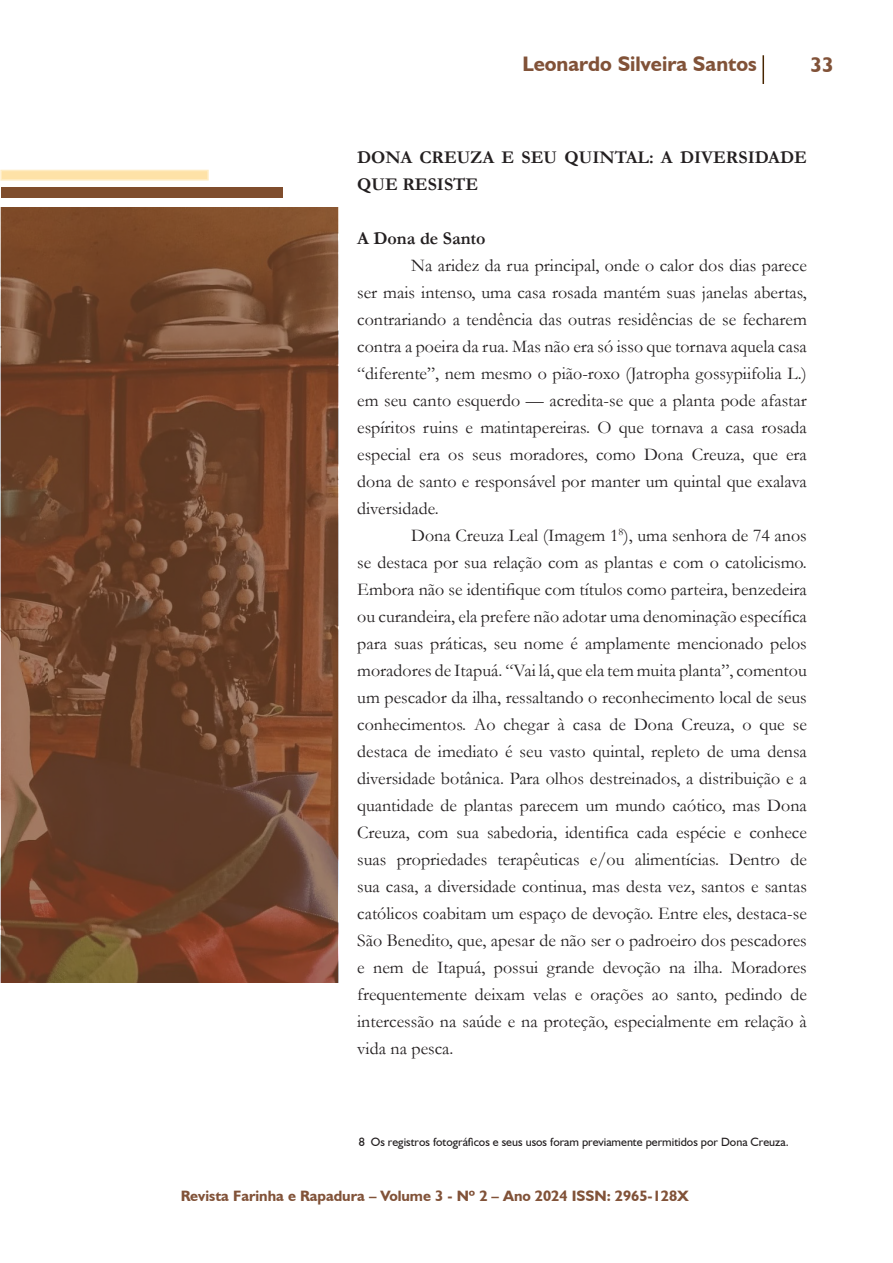
<style>
.page{position:relative;width:893px;height:1263px;background:#fff}
.page>*{position:absolute;margin:0;border:0;box-sizing:border-box;transform-origin:0 0}
.t1{font:700 21px "Humanist 521 BT";color:#815238}
.t2{font:18px/27px "Garamond";color:#231f20;text-align:justify}
.t3{font:700 18px/27px "Garamond";color:#231f20}
.t4{font:700 15px "Humanist 521 BT";color:#815238}
.Rodapé_Roque{font:12px "Humanist 521 BT";color:#231f20}
</style>
<div class="page">
<hr style="left:762px;top:55px;width:2px;height:29px;background:#472500">
<div style="left:1px;top:187px;width:282px;height:11px;background:#7f4d2d"></div>
<svg style="left:0;top:169px;width:209px;height:12px;background:#fee7b6"></svg>
<img style="left:0;top:207px;width:338px;height:775px">
<p class="t1" style="left:522px;top:51px;width:236px">Leonardo Silveira Santos</p>
<p class="t1" style="left:810px;top:52px;width:24px">33</p>
<p class="t3" style="left:357px;top:144px;width:451px">DONA CREUZA E SEU QUINTAL: A DIVERSIDADE<br>QUE RESISTE</p>
<p class="t3" style="left:357px;top:225px;width:130px">A Dona de Santo</p>
<p class="t2" style="left:357px;top:251px;width:451px;text-indent:54px">Na aridez da rua principal, onde o calor dos dias parece ser mais intenso, uma casa rosada mantém suas janelas abertas, contrariando a tendência das outras residências de se fecharem contra a poeira da rua. Mas não era só isso que tornava aquela casa “diferente”, nem mesmo o pião-roxo (Jatropha gossypiifolia L.) em seu canto esquerdo — acredita-se que a planta pode afastar espíritos ruins e matintapereiras. O que tornava a casa rosada especial era os seus moradores, como Dona Creuza, que era dona de santo e responsável por manter um quintal que exalava diversidade.</p>
<p class="t2" style="left:357px;top:521px;width:451px;text-indent:54px">Dona Creuza Leal (Imagem 1<sup>8</sup>), uma senhora de 74 anos se destaca por sua relação com as plantas e com o catolicismo.<br>Embora não se identifique com títulos como parteira, benzedeira ou curandeira, ela prefere não adotar uma denominação específica para suas práticas, seu nome é amplamente mencionado pelos moradores de Itapuá. “Vai lá, que ela tem muita planta”, comentou um pescador da ilha, ressaltando o reconhecimento local de seus conhecimentos. Ao chegar à casa de Dona Creuza, o que se destaca de imediato é seu vasto quintal, repleto de uma densa diversidade botânica. Para olhos destreinados, a distribuição e a quantidade de plantas parecem um mundo caótico, mas Dona Creuza, com sua sabedoria, identifica cada espécie e conhece suas propriedades terapêuticas e/ou alimentícias. Dentro de sua casa, a diversidade continua, mas desta vez, santos e santas católicos coabitam um espaço de devoção. Entre eles, destaca-se São Benedito, que, apesar de não ser o padroeiro dos pescadores e nem de Itapuá, possui grande devoção na ilha. Moradores frequentemente deixam velas e orações ao santo, pedindo de intercessão na saúde e na proteção, especialmente em relação à vida na pesca.</p>
<p class="Rodapé_Roque" style="left:359px;top:1134px;width:432px">8 Os registros fotográficos e seus usos foram previamente permitidos por Dona Creuza.</p>
<p class="t4" style="left:181px;top:1186px;width:510px">Revista Farinha e Rapadura – Volume 3 - Nº 2 – Ano 2024 ISSN: 2965-128X</p>
</div>
